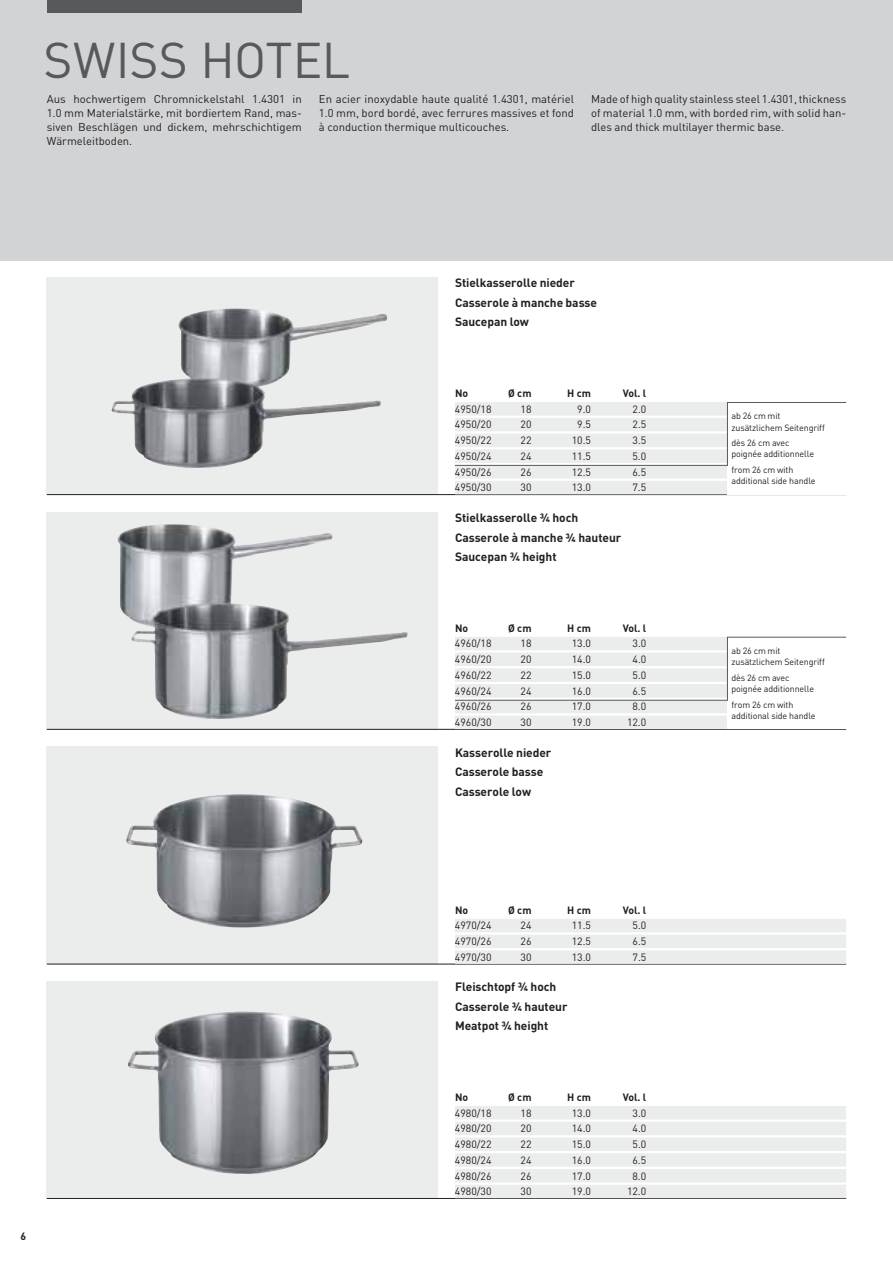
<style>
.page{position:relative;width:893px;height:1263px;background:#fff}
.page>*{position:absolute;margin:0;border:0;box-sizing:border-box;transform-origin:0 0}
.t1{font:49.5px "DIN";letter-spacing:-.005em;color:#58595b}
.t2{font:700 12px/19.5px "DIN";letter-spacing:-.005em;color:#231f20}
.t3{font:11.25px/14.2px "DIN";color:#231f20;text-align:justify}
.t4{font:10.5px "DIN";color:#231f20}
.t5{font:700 10.5px "DIN";color:#231f20}
.t6{font:9px/11.2px "DIN";letter-spacing:-.01em;color:#231f20}
</style>
<div class="page">
<div style="left:0;top:0;width:893px;height:260px;background:#d1d3d4"></div>
<div style="left:47px;top:0;width:255px;height:13px;background:#58595b"></div>
<div style="left:47px;top:277px;width:391px;height:218px;background:#ebecec"></div>
<hr style="left:47px;top:494px;width:391px;height:1px;background:#231f20">
<hr style="left:438px;top:494px;width:408px;height:1px;background:#231f20">
<div style="left:455px;top:465px;width:391px;height:14px;background:#ebecec"></div>
<div style="left:455px;top:481px;width:391px;height:13px;background:#ebecec"></div>
<div style="left:47px;top:512px;width:391px;height:217px;background:#ebecec"></div>
<hr style="left:47px;top:729px;width:391px;height:1px;background:#231f20">
<hr style="left:438px;top:729px;width:408px;height:1px;background:#231f20">
<div style="left:455px;top:700px;width:391px;height:13px;background:#ebecec"></div>
<div style="left:455px;top:716px;width:391px;height:13px;background:#ebecec"></div>
<div style="left:47px;top:747px;width:391px;height:217px;background:#ebecec"></div>
<hr style="left:47px;top:964px;width:391px;height:1px;background:#231f20">
<hr style="left:438px;top:964px;width:408px;height:1px;background:#231f20">
<div style="left:455px;top:919px;width:391px;height:13px;background:#ebecec"></div>
<div style="left:455px;top:934px;width:391px;height:14px;background:#ebecec"></div>
<div style="left:455px;top:950px;width:391px;height:14px;background:#ebecec"></div>
<div style="left:47px;top:981px;width:391px;height:217px;background:#ebecec"></div>
<hr style="left:47px;top:1198px;width:391px;height:1px;background:#231f20">
<hr style="left:438px;top:1198px;width:408px;height:1px;background:#231f20">
<div style="left:455px;top:1106px;width:391px;height:13px;background:#ebecec"></div>
<div style="left:455px;top:1122px;width:391px;height:13px;background:#ebecec"></div>
<div style="left:455px;top:1137px;width:391px;height:14px;background:#ebecec"></div>
<div style="left:455px;top:1153px;width:391px;height:14px;background:#ebecec"></div>
<div style="left:455px;top:1169px;width:391px;height:13px;background:#ebecec"></div>
<div style="left:455px;top:1185px;width:391px;height:13px;background:#ebecec"></div>
<img style="left:112px;top:308px;width:275px;height:160px">
<img style="left:117px;top:524px;width:291px;height:195px">
<img style="left:126px;top:794px;width:237px;height:134px">
<img style="left:128px;top:1011px;width:231px;height:163px">
<div style="left:727px;top:402px;width:119px;height:92px;background:#fff"></div>
<div style="left:727px;top:637px;width:119px;height:92px;background:#fff"></div>
<svg style="left:455px;top:402px;width:392px;height:64px"></svg>
<svg style="left:455px;top:636px;width:392px;height:65px"></svg>
<h1 class="t1" style="left:44px;top:42px;width:308px">SWISS HOTEL</h1>
<p class="t3" style="left:47px;top:93px;width:257px">Aus hochwertigem Chromnickelstahl 1.4301 in 1.0 mm Materialstärke, mit bordiertem Rand, mas&shy;siven Beschlägen und dickem, mehrschichtigem Wärmeleitboden.</p>
<p class="t3" style="left:319px;top:93px;width:257px">En acier inoxydable haute qualité 1.4301, matériel 1.0 mm, bord bordé, avec ferrures massives et fond à conduction thermique multicouches.</p>
<p class="t3" style="left:591px;top:93px;width:257px">Made of high quality stainless steel 1.4301, thickness of material 1.0 mm, with borded rim, with solid han&shy;dles and thick multilayer thermic base.</p>
<p class="t5" style="left:21px;top:1232px;width:7px">6</p>
<p class="t2" style="left:455px;top:275px;width:144px">Stielkasserolle nieder<br>Casserole à manche basse<br>Saucepan low</p>
<p class="t5" style="left:455px;top:389px;width:15px">No</p>
<p class="t5" style="left:508px;top:389px;width:25px">Ø cm</p>
<p class="t5" style="left:567px;top:389px;width:25px">H cm</p>
<p class="t5" style="left:623px;top:389px;width:25px">Vol. l</p>
<p class="t4" style="left:455px;top:405px;width:38px">4950/18</p>
<p class="t4" style="left:521px;top:405px;width:12px">18</p>
<p class="t4" style="left:577px;top:405px;width:15px">9.0</p>
<p class="t4" style="left:632px;top:405px;width:15px">2.0</p>
<p class="t4" style="left:455px;top:421px;width:38px">4950/20</p>
<p class="t4" style="left:521px;top:421px;width:12px">20</p>
<p class="t4" style="left:577px;top:421px;width:15px">9.5</p>
<p class="t4" style="left:632px;top:421px;width:15px">2.5</p>
<p class="t4" style="left:455px;top:437px;width:38px">4950/22</p>
<p class="t4" style="left:521px;top:437px;width:12px">22</p>
<p class="t4" style="left:572px;top:437px;width:21px">10.5</p>
<p class="t4" style="left:632px;top:437px;width:15px">3.5</p>
<p class="t4" style="left:455px;top:452px;width:38px">4950/24</p>
<p class="t4" style="left:520px;top:452px;width:12px">24</p>
<p class="t4" style="left:572px;top:452px;width:21px">11.5</p>
<p class="t4" style="left:632px;top:452px;width:15px">5.0</p>
<p class="t4" style="left:455px;top:468px;width:38px">4950/26</p>
<p class="t4" style="left:520px;top:468px;width:12px">26</p>
<p class="t4" style="left:572px;top:468px;width:21px">12.5</p>
<p class="t4" style="left:632px;top:468px;width:15px">6.5</p>
<p class="t4" style="left:455px;top:484px;width:38px">4950/30</p>
<p class="t4" style="left:520px;top:484px;width:12px">30</p>
<p class="t4" style="left:572px;top:484px;width:21px">13.0</p>
<p class="t4" style="left:632px;top:484px;width:15px">7.5</p>
<p class="t2" style="left:455px;top:509px;width:168px">Stielkasserolle ¾ hoch<br>Casserole à manche ¾ hauteur<br>Saucepan ¾ height</p>
<p class="t5" style="left:455px;top:624px;width:15px">No</p>
<p class="t5" style="left:508px;top:624px;width:25px">Ø cm</p>
<p class="t5" style="left:567px;top:624px;width:25px">H cm</p>
<p class="t5" style="left:623px;top:624px;width:25px">Vol. l</p>
<p class="t4" style="left:455px;top:640px;width:38px">4960/18</p>
<p class="t4" style="left:521px;top:640px;width:12px">18</p>
<p class="t4" style="left:572px;top:640px;width:21px">13.0</p>
<p class="t4" style="left:632px;top:640px;width:15px">3.0</p>
<p class="t4" style="left:455px;top:656px;width:38px">4960/20</p>
<p class="t4" style="left:521px;top:656px;width:12px">20</p>
<p class="t4" style="left:572px;top:656px;width:21px">14.0</p>
<p class="t4" style="left:632px;top:656px;width:15px">4.0</p>
<p class="t4" style="left:455px;top:671px;width:38px">4960/22</p>
<p class="t4" style="left:521px;top:671px;width:12px">22</p>
<p class="t4" style="left:572px;top:671px;width:21px">15.0</p>
<p class="t4" style="left:632px;top:671px;width:15px">5.0</p>
<p class="t4" style="left:455px;top:687px;width:38px">4960/24</p>
<p class="t4" style="left:520px;top:687px;width:12px">24</p>
<p class="t4" style="left:572px;top:687px;width:21px">16.0</p>
<p class="t4" style="left:632px;top:687px;width:15px">6.5</p>
<p class="t4" style="left:455px;top:703px;width:38px">4960/26</p>
<p class="t4" style="left:520px;top:703px;width:12px">26</p>
<p class="t4" style="left:572px;top:703px;width:21px">17.0</p>
<p class="t4" style="left:632px;top:703px;width:15px">8.0</p>
<p class="t4" style="left:455px;top:719px;width:38px">4960/30</p>
<p class="t4" style="left:520px;top:719px;width:12px">30</p>
<p class="t4" style="left:572px;top:719px;width:21px">19.0</p>
<p class="t4" style="left:627px;top:719px;width:21px">12.0</p>
<p class="t2" style="left:455px;top:744px;width:98px">Kasserolle nieder<br>Casserole basse<br>Casserole low</p>
<p class="t5" style="left:455px;top:906px;width:15px">No</p>
<p class="t5" style="left:508px;top:906px;width:25px">Ø cm</p>
<p class="t5" style="left:567px;top:906px;width:25px">H cm</p>
<p class="t5" style="left:623px;top:906px;width:25px">Vol. l</p>
<p class="t4" style="left:455px;top:922px;width:38px">4970/24</p>
<p class="t4" style="left:521px;top:922px;width:12px">24</p>
<p class="t4" style="left:572px;top:922px;width:21px">11.5</p>
<p class="t4" style="left:632px;top:922px;width:15px">5.0</p>
<p class="t4" style="left:455px;top:938px;width:38px">4970/26</p>
<p class="t4" style="left:521px;top:938px;width:12px">26</p>
<p class="t4" style="left:572px;top:938px;width:21px">12.5</p>
<p class="t4" style="left:632px;top:938px;width:15px">6.5</p>
<p class="t4" style="left:455px;top:953px;width:38px">4970/30</p>
<p class="t4" style="left:521px;top:953px;width:12px">30</p>
<p class="t4" style="left:572px;top:953px;width:21px">13.0</p>
<p class="t4" style="left:632px;top:953px;width:15px">7.5</p>
<p class="t2" style="left:455px;top:978px;width:114px">Fleischtopf ¾ hoch<br>Casserole ¾ hauteur<br>Meatpot ¾ height</p>
<p class="t5" style="left:455px;top:1093px;width:15px">No</p>
<p class="t5" style="left:508px;top:1093px;width:25px">Ø cm</p>
<p class="t5" style="left:567px;top:1093px;width:25px">H cm</p>
<p class="t5" style="left:623px;top:1093px;width:25px">Vol. l</p>
<p class="t4" style="left:455px;top:1109px;width:38px">4980/18</p>
<p class="t4" style="left:521px;top:1109px;width:12px">18</p>
<p class="t4" style="left:572px;top:1109px;width:21px">13.0</p>
<p class="t4" style="left:632px;top:1109px;width:15px">3.0</p>
<p class="t4" style="left:455px;top:1125px;width:38px">4980/20</p>
<p class="t4" style="left:521px;top:1125px;width:12px">20</p>
<p class="t4" style="left:572px;top:1125px;width:21px">14.0</p>
<p class="t4" style="left:632px;top:1125px;width:15px">4.0</p>
<p class="t4" style="left:455px;top:1140px;width:38px">4980/22</p>
<p class="t4" style="left:521px;top:1140px;width:12px">22</p>
<p class="t4" style="left:572px;top:1140px;width:21px">15.0</p>
<p class="t4" style="left:632px;top:1140px;width:15px">5.0</p>
<p class="t4" style="left:455px;top:1156px;width:38px">4980/24</p>
<p class="t4" style="left:520px;top:1156px;width:12px">24</p>
<p class="t4" style="left:572px;top:1156px;width:21px">16.0</p>
<p class="t4" style="left:632px;top:1156px;width:15px">6.5</p>
<p class="t4" style="left:455px;top:1172px;width:38px">4980/26</p>
<p class="t4" style="left:520px;top:1172px;width:12px">26</p>
<p class="t4" style="left:572px;top:1172px;width:21px">17.0</p>
<p class="t4" style="left:632px;top:1172px;width:15px">8.0</p>
<p class="t4" style="left:455px;top:1188px;width:38px">4980/30</p>
<p class="t4" style="left:520px;top:1188px;width:12px">30</p>
<p class="t4" style="left:572px;top:1188px;width:21px">19.0</p>
<p class="t4" style="left:627px;top:1188px;width:21px">12.0</p>
<p class="t6" style="left:731px;top:412px;width:95px">ab 26 cm mit zusätzlichem Seitengriff</p>
<p class="t6" style="left:731px;top:438px;width:84px">dès 26 cm avec poignée additionnelle</p>
<p class="t6" style="left:731px;top:465px;width:86px">from 26 cm with additional side handle</p>
<p class="t6" style="left:731px;top:646px;width:95px">ab 26 cm mit zusätzlichem Seitengriff</p>
<p class="t6" style="left:731px;top:673px;width:84px">dès 26 cm avec poignée additionnelle</p>
<p class="t6" style="left:731px;top:700px;width:86px">from 26 cm with additional side handle</p>
</div>
